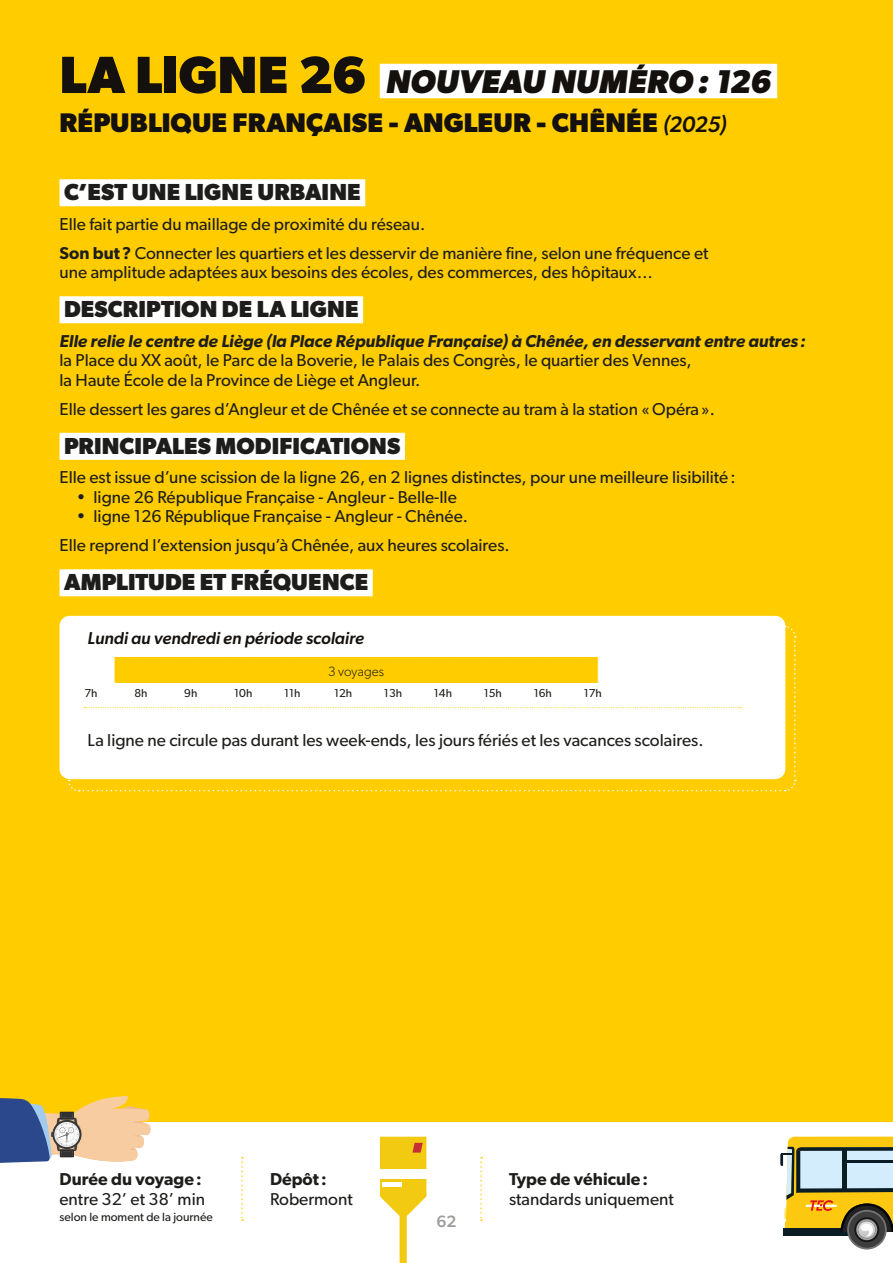
<style>
.page{position:relative;width:893px;height:1263px;background:#fff}
.page>*{position:absolute;margin:0;border:0;box-sizing:border-box;transform-origin:0 0}
.t1{font:700 52.5px "Gibson";color:#13100d}
.t2{font:italic 700 33px "Gibson";color:#13100d}
.t3{font:700 27px "Gibson";letter-spacing:.005em;color:#13100d}
.t4{font:700 23.25px "Gibson";letter-spacing:.005em;color:#1d1d1b}
.t5{font:17.25px/29.2px "Gibson";color:#1d1d1b}
.t6{font:italic 600 17.25px "Gibson";color:#1d1d1b}
.t7{font:600 17.25px "Gibson";color:#1d1d1b}
.t8{font:italic 500 17.25px "Gibson";color:#13100d}
.t9{font:500 16.5px "Gibson";color:#9d9d9c}
.t10{font:300 13.5px "Gibson";letter-spacing:.01em;color:#1d1d1b}
.t11{font:12px "Gibson";color:#1d1d1b}
.t12{font:11.55px "Gibson";color:#1d1d1b}
.s1{font-weight:500;font-style:italic;font-size:22.5px}
.s2{font-weight:600}
</style>
<div class="page">
<div style="left:0;top:0;width:893px;height:1121px;background:#fc0"></div>
<div style="left:847px;top:1210px;width:40px;height:39px;background:#737373;border-radius:50%"></div>
<div style="left:849px;top:1212px;width:36px;height:36px;background:#3d3d3d;border-radius:50%"></div>
<svg style="left:854px;top:1217px;width:25px;height:25px"></svg>
<div style="left:856px;top:1219px;width:21px;height:21px;background:#a2a0a0;border-radius:50%"></div>
<svg style="left:780px;top:1136px;width:113px;height:102px;background:#b3aa72"></svg>
<svg style="left:0;top:1096px;width:152px;height:67px"></svg>
<svg style="left:380px;top:1137px;width:46px;height:126px"></svg>
<div style="left:380px;top:1169px;width:46px;height:10px;background:#fff"></div>
<hr style="left:383px;top:1183px;width:19px;height:4px;background:#fff">
<svg style="left:480px;top:1157px;width:2px;height:64px"></svg>
<svg style="left:241px;top:1157px;width:2px;height:64px"></svg>
<div style="left:60px;top:179px;width:305px;height:27px;background:#fff"></div>
<div style="left:60px;top:296px;width:303px;height:27px;background:#fff"></div>
<div style="left:60px;top:433px;width:345px;height:27px;background:#fff"></div>
<div style="left:60px;top:569px;width:313px;height:27px;background:#fff"></div>
<div style="left:380px;top:64px;width:397px;height:34px;background:#fff"></div>
<div style="left:60px;top:616px;width:725px;height:163px;background:#fff;border-radius:10px"></div>
<svg style="left:67px;top:625px;width:729px;height:167px"></svg>
<h1 class="t1" style="left:60px;top:44px;width:308px">LA LIGNE 26</h1>
<h3 class="t3" style="left:60px;top:107px;width:668px">RÉPUBLIQUE FRANÇAISE - ANGLEUR - CHÊNÉE <span class="s1">(2025)</span></h3>
<h2 class="t2" style="left:386px;top:62px;width:386px">NOUVEAU NUMÉRO: 126</h2>
<h3 class="t4" style="left:64px;top:178px;width:298px">C’EST UNE LIGNE URBAINE</h3>
<p class="t5" style="left:60px;top:209px;width:650px">Elle fait partie du maillage de proximité du réseau.<br><span class="s2">Son but?</span> Connecter les quartiers et les desservir de manière fine, selon une fréquence et</p>
<p class="t5" style="left:60px;top:257px;width:595px">une amplitude adaptées aux besoins des écoles, des commerces, des hôpitaux…</p>
<h3 class="t4" style="left:64px;top:295px;width:296px">DESCRIPTION DE LA LIGNE</h3>
<p class="t6" style="left:60px;top:330px;width:748px">Elle relie le centre de Liège (la Place République Française) à Chênée, en desservant entre autres :</p>
<p class="t5" style="left:60px;top:350px;width:634px;line-height:19.5px">la Place du XX août, le Parc de la Boverie, le Palais des Congrès, le quartier des Vennes, la Haute École de la Province de Liège et Angleur.</p>
<p class="t5" style="left:60px;top:394px;width:657px">Elle dessert les gares d’Angleur et de Chênée et se connecte au tram à la station «Opéra ».</p>
<h3 class="t4" style="left:64px;top:432px;width:338px">PRINCIPALES MODIFICATIONS</h3>
<p class="t5" style="left:60px;top:462px;width:678px">Elle est issue d’une scission de la ligne 26, en 2 lignes distinctes, pour une meilleure lisibilité:</p>
<p class="t5" style="left:77px;top:482px;width:382px">• ligne 26 République Française - Angleur - Belle-Ile</p>
<p class="t5" style="left:60px;top:501px;width:452px;text-indent:17px">• ligne 126 République Française - Angleur - Chênée.<br>Elle reprend l’extension jusqu’à Chênée, aux heures scolaires.</p>
<h3 class="t4" style="left:64px;top:568px;width:306px">AMPLITUDE ET FRÉQUENCE</h3>
<p class="t8" style="left:88px;top:627px;width:278px">Lundi au vendredi en période scolaire</p>
<p class="t10" style="left:328px;top:663px;width:58px">3 voyages</p>
<p class="t12" style="left:84px;top:686px;width:15px">7h</p>
<p class="t12" style="left:134px;top:686px;width:15px">8h</p>
<p class="t12" style="left:184px;top:686px;width:15px">9h</p>
<p class="t12" style="left:234px;top:686px;width:20px">10h</p>
<p class="t12" style="left:284px;top:686px;width:18px">11h</p>
<p class="t12" style="left:334px;top:686px;width:20px">12h</p>
<p class="t12" style="left:384px;top:686px;width:20px">13h</p>
<p class="t12" style="left:434px;top:686px;width:20px">14h</p>
<p class="t12" style="left:484px;top:686px;width:20px">15h</p>
<p class="t12" style="left:534px;top:686px;width:20px">16h</p>
<p class="t12" style="left:584px;top:686px;width:20px">17h</p>
<p class="t5" style="left:88px;top:725px;width:617px">La ligne ne circule pas durant les week-ends, les jours fériés et les vacances scolaires.</p>
<p class="t7" style="left:60px;top:1169px;width:144px">Durée du voyage:</p>
<p class="t5" style="left:60px;top:1184px;width:147px">entre 32’ et 38’ min</p>
<p class="t11" style="left:60px;top:1210px;width:155px">selon le moment de la journée</p>
<p class="t7" style="left:270px;top:1169px;width:58px">Dépôt:</p>
<p class="t5" style="left:270px;top:1184px;width:84px">Robermont</p>
<p class="t9" style="left:436px;top:1212px;width:21px">62</p>
<p class="t7" style="left:509px;top:1169px;width:141px">Type de véhicule:</p>
<p class="t5" style="left:509px;top:1184px;width:166px">standards uniquement</p>
</div>
